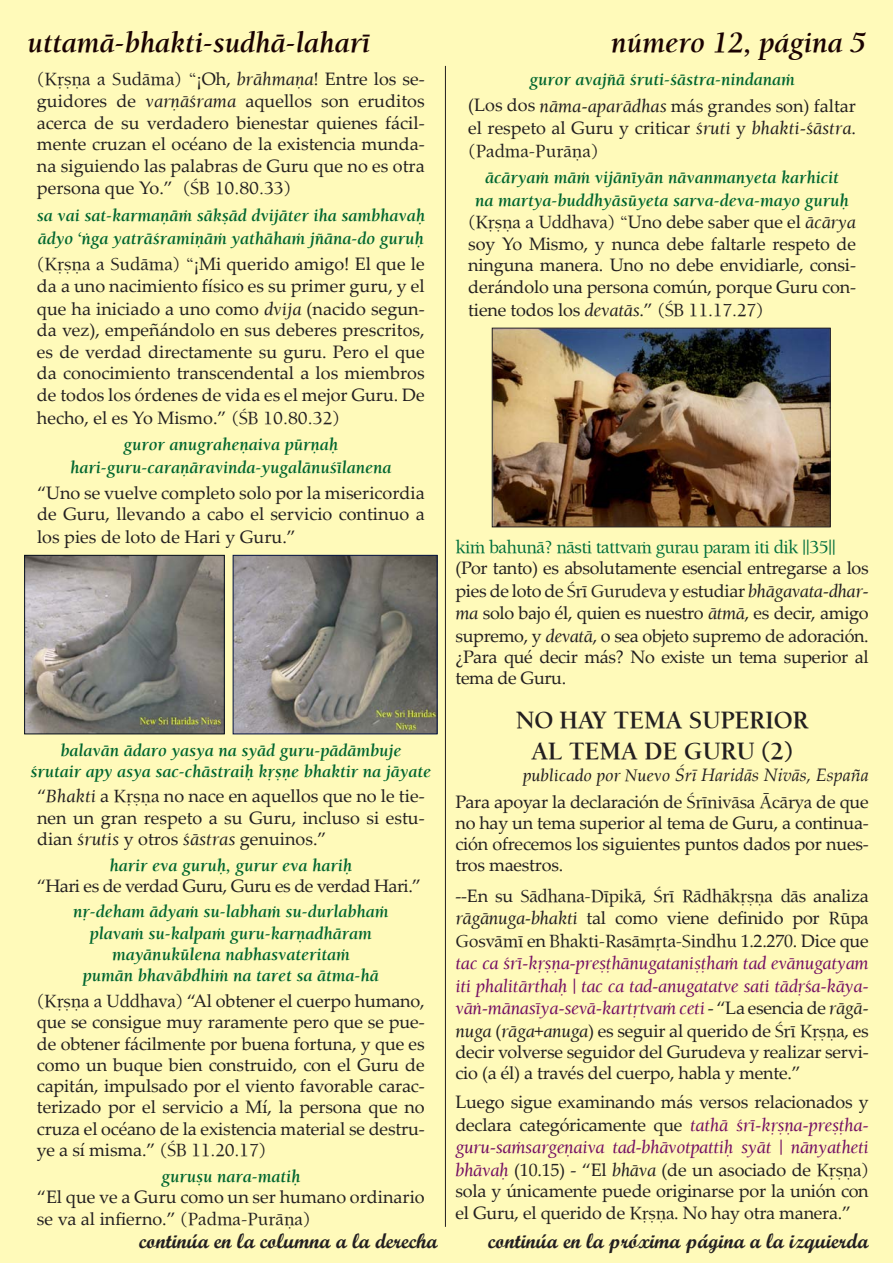
<style>
.page{position:relative;width:893px;height:1263px;background:#fffaba}
.page>*{position:absolute;margin:0;border:0;box-sizing:border-box;transform-origin:0 0}
.t1{font:italic 700 30px "Balaram";color:#1a0201}
.t2{font:700 25.5px/30.6px "Balaram";letter-spacing:-.01em;color:#231f20;text-align:center}
.t3{font:21px "Script MT Bold";color:#231f20}
.t4{font:italic 19.05px/22.5px "Balaram";letter-spacing:-.015em;color:#740e63;text-align:justify}
.t5{font:19.05px "Balaram";letter-spacing:-.015em;color:#231f20}
.t6{font:19.05px "Balaram";letter-spacing:-.03em;color:#006f3c}
.t7{font:18px/21.9px "Palatino Linotype";letter-spacing:-.01em;color:#231f20;text-align:justify}
.t8{font:italic 700 18px/21.3px "Balaram";color:#00662f;text-align:center}
.t9{font:18px "Palatino Linotype";letter-spacing:-.03em;color:#231f20}
.s1{font-family:"Balaram";font-size:19.05px}
.s2{font-family:"Balaram";font-style:italic;font-size:19.05px}
.s3{font-family:"Balaram";font-style:italic}
.s4{font-style:italic}
.s5{font-family:"Palatino Linotype";font-size:18px}
.s6{font-style:normal;color:#231f20}
.s7{font-family:"Palatino Linotype";font-style:normal;font-size:18px;color:#231f20}
.s8{color:#231f20}
.s9{font-family:"Balaram";font-style:italic;font-size:19.05px;color:#740e63}
</style>
<div class="page">
<hr style="left:445px;top:66px;width:1px;height:1161px;background:#231f20">
<img style="left:494px;top:330px;width:335px;height:195px">
<div style="left:492px;top:328px;width:339px;height:199px;border:1px solid #231f20"></div>
<img style="left:26px;top:557px;width:197px;height:175px">
<div style="left:24px;top:555px;width:201px;height:179px;border:1px solid #060f1a"></div>
<img style="left:235px;top:557px;width:200px;height:175px">
<div style="left:233px;top:555px;width:204px;height:179px;border:1px solid #051442"></div>
<h1 class="t1" style="left:27px;top:24px;width:346px">uttamä-bhakti-sudhä-laharé</h1>
<h1 class="t1" style="left:611px;top:24px;width:258px">número 12, página 5</h1>
<p class="t7" style="left:37px;top:67px;width:389px"><span class="s1">(Kåñëa a Sudäma) “</span>¡Oh, <span class="s2">brähmaëa</span>! Entre los se&shy;guidores de <span class="s2">varëäçrama</span> aquellos son eruditos acerca de su verdadero bienestar quienes fácil&shy;mente cruzan el océano de la existencia munda&shy;na siguiendo las palabras de Guru que no es otra persona que Yo.” <span class="s1">(ÇB 10.80.33)</span></p>
<p class="t8" style="left:37px;top:204px;width:390px;line-height:22.5px;text-align:left">sa vai sat-karmaëäà säkñäd dvijäter iha sambhavaù ädyo ‘ìga yaträçramiëäà yathähaà jïäna-do guruù</p>
<p class="t7" style="left:37px;top:253px;width:389px"><span class="s1">(Kåñëa a Sudäma) “</span>¡Mi querido amigo! El que le da a uno nacimiento físico es su primer guru, y el que ha iniciado a uno como <span class="s2">dvija</span> (nacido segun&shy;da vez), empeñándolo en sus deberes prescritos, es de verdad directamente su guru. Pero el que da conocimiento transcendental a los miembros de todos los órdenes de vida es el mejor Guru. De hecho, el es Yo Mismo.” <span class="s1">(ÇB 10.80.32)</span></p>
<p class="t8" style="left:70px;top:433px;width:323px;line-height:22.5px">guror anugraheëaiva pürëaù hari-guru-caraëäravinda-yugalänuçélanena</p>
<p class="t7" style="left:37px;top:481px;width:389px">“Uno se vuelve completo solo por la misericordia de Guru, llevando a cabo el servicio continuo a los pies de loto de Hari y Guru.”</p>
<p class="t8" style="left:529px;top:68px;width:267px">guror avajïä çruti-çästra-nindanaà</p>
<p class="t7" style="left:468px;top:93px;width:389px;line-height:22.5px">(Los dos <span class="s2">näma-aparädhas</span> más grandes son) faltar el respeto al Guru y criticar <span class="s2">çruti</span> y <span class="s2">bhakti-çästra</span>.</p>
<p class="t5" style="left:468px;top:139px;width:132px">(Padma-Puräëa)</p>
<p class="t8" style="left:475px;top:166px;width:375px;line-height:22.5px">äcäryaà mäà vijänéyän nävanmanyeta karhicit na martya-buddhyäsüyeta sarva-deva-mayo guruù</p>
<p class="t7" style="left:468px;top:210px;width:389px"><span class="s1">(Kåñëa a Uddhava) “</span>Uno debe saber que el <span class="s2">äcärya </span>soy Yo Mismo, y nunca debe faltarle respeto de ninguna manera. Uno no debe envidiarle, consi&shy;derándolo una persona común, porque Guru con&shy;tiene todos los <span class="s2">devatäs</span>.” <span class="s1">(ÇB 11.17.27)</span></p>
<p class="t6" style="left:455px;top:536px;width:382px">kià bahunä? nästi tattvaà gurau param iti dik ||35||</p>
<p class="t7" style="left:455px;top:557px;width:415px">(Por tanto) es absolutamente esencial entregarse a los pies de loto de <span class="s1">Çré Gurudeva</span> y estudiar <span class="s2">bhägavata-dhar&shy;ma</span> solo bajo él, quien es nuestro <span class="s2">ätmä</span>, es decir, amigo supremo, y <span class="s2">devatä</span>, o sea objeto supremo de adoración. ¿Para qué decir más? No existe un tema superior al tema de Guru.</p>
<h2 class="t2" style="left:516px;top:704px;width:294px">NO HAY TEMA SUPERIOR<br>AL TEMA DE GURU (2)</h2>
<p class="t7" style="left:455px;top:761px;width:415px;line-height:26.5px;text-align:right"><span class="s3">publicado por Nuevo</span> <span class="s4">Śrī Haridās Nivās, España<br></span>Para apoyar la declaración de <span class="s1">Çréniväsa Äcärya</span> de que</p>
<p class="t7" style="left:455px;top:811px;width:415px;line-height:21px">no hay un tema superior al tema de Guru, a continua&shy;ción ofrecemos los siguientes puntos dados por nues&shy;tros maestros.</p>
<p class="t5" style="left:455px;top:884px;width:415px"><span class="s5">--En su</span> Sädhana-Dépikä<span class="s5">,</span> Çré Rädhäkåñëa däs <span class="s5">analiza</span></p>
<p class="t7" style="left:455px;top:906px;width:415px"><span class="s2">rägänuga-bhakti</span> tal como viene definido por <span class="s1">Rüpa</span></p>
<p class="t4" style="left:455px;top:929px;width:415px"><span class="s6">Gosvämé</span> <span class="s7">en</span> <span class="s6">Bhakti-Rasämåta-Sindhu</span> <span class="s7">1.2.270. Dice que </span>tac ca çré-kåñëa-preñöhänugataniñöhaà tad evänugatyam iti phalitärthaù | tac ca tad-anugatatve sati tädåça-käya&shy;väì-mänaséya-sevä-kartåtvaà ceti <span class="s7">- “La esencia de</span> <span class="s8">rägä-</span></p>
<p class="t7" style="left:455px;top:1019px;width:415px;line-height:21px"><span class="s2">nuga</span> (<span class="s2">räga</span>+<span class="s2">anuga</span>) es seguir al querido de <span class="s1">Çré Kåñëa</span>, es decir volverse seguidor del Gurudeva y realizar servi&shy;cio (a él) a través del cuerpo, habla y mente.”</p>
<p class="t7" style="left:455px;top:1090px;width:415px;line-height:22.5px">Luego sigue examinando más versos relacionados y declara categóricamente que <span class="s9">tathä çré-kåñëa-preñöha-</span></p>
<p class="t4" style="left:455px;top:1135px;width:415px">guru-saàsargeëaiva tad-bhävotpattiù syät | nänyatheti</p>
<p class="t7" style="left:455px;top:1158px;width:415px"><span class="s9">bhävaù</span> (10.15) - “El <span class="s2">bhäva</span> (de un asociado de <span class="s1">Kåñëa) </span>sola y únicamente puede originarse por la unión con el Guru, el querido de <span class="s1">Kåñëa</span>. No hay otra manera.”</p>
<p class="t8" style="left:31px;top:739px;width:402px">balavän ädaro yasya na syäd guru-pädämbuje<br>çrutair apy asya sac-chästraiù kåñëe bhaktir na jäyate</p>
<p class="t7" style="left:37px;top:785px;width:389px;line-height:21.3px">“<span class="s2">Bhakti</span> a <span class="s1">Kåñëa</span> no nace en aquellos que no le tie&shy;nen un gran respeto a su Guru, incluso si estu&shy;dian <span class="s2">çrutis</span> y otros <span class="s2">çästras</span> genuinos.”</p>
<p class="t8" style="left:110px;top:854px;width:244px">harir eva guruù, gurur eva hariù</p>
<p class="t9" style="left:37px;top:873px;width:386px">“Hari es de verdad Guru, Guru es de verdad Hari.”</p>
<p class="t8" style="left:73px;top:901px;width:317px">nå-deham ädyaà su-labhaà su-durlabhaà plavaà su-kalpaà guru-karëadhäram mayänukülena nabhasvateritaà<br>pumän bhaväbdhià na taret sa ätma-hä</p>
<p class="t7" style="left:37px;top:989px;width:389px;line-height:21.3px"><span class="s1">(Kåñëa a Uddhava)</span> “Al obtener el cuerpo humano, que se consigue muy raramente pero que se pue&shy;de obtener fácilmente por buena fortuna, y que es como un buque bien construido, con el Guru de capitán, impulsado por el viento favorable carac&shy;terizado por el servicio a Mí, la persona que no cruza el océano de la existencia material se destru&shy;ye a sí misma.” <span class="s1">(ÇB 11.20.17)</span></p>
<p class="t8" style="left:161px;top:1165px;width:141px">guruñu nara-matiù</p>
<p class="t7" style="left:37px;top:1185px;width:389px;line-height:22.5px">“El que ve a Guru como un ser humano ordinario se va al infierno.” <span class="s1">(Padma-Puräëa)</span></p>
<p class="t3" style="left:139px;top:1228px;width:300px">continúa en la columna a la derecha</p>
<p class="t3" style="left:488px;top:1228px;width:382px">continúa en la próxima página a la izquierda</p>
</div>
